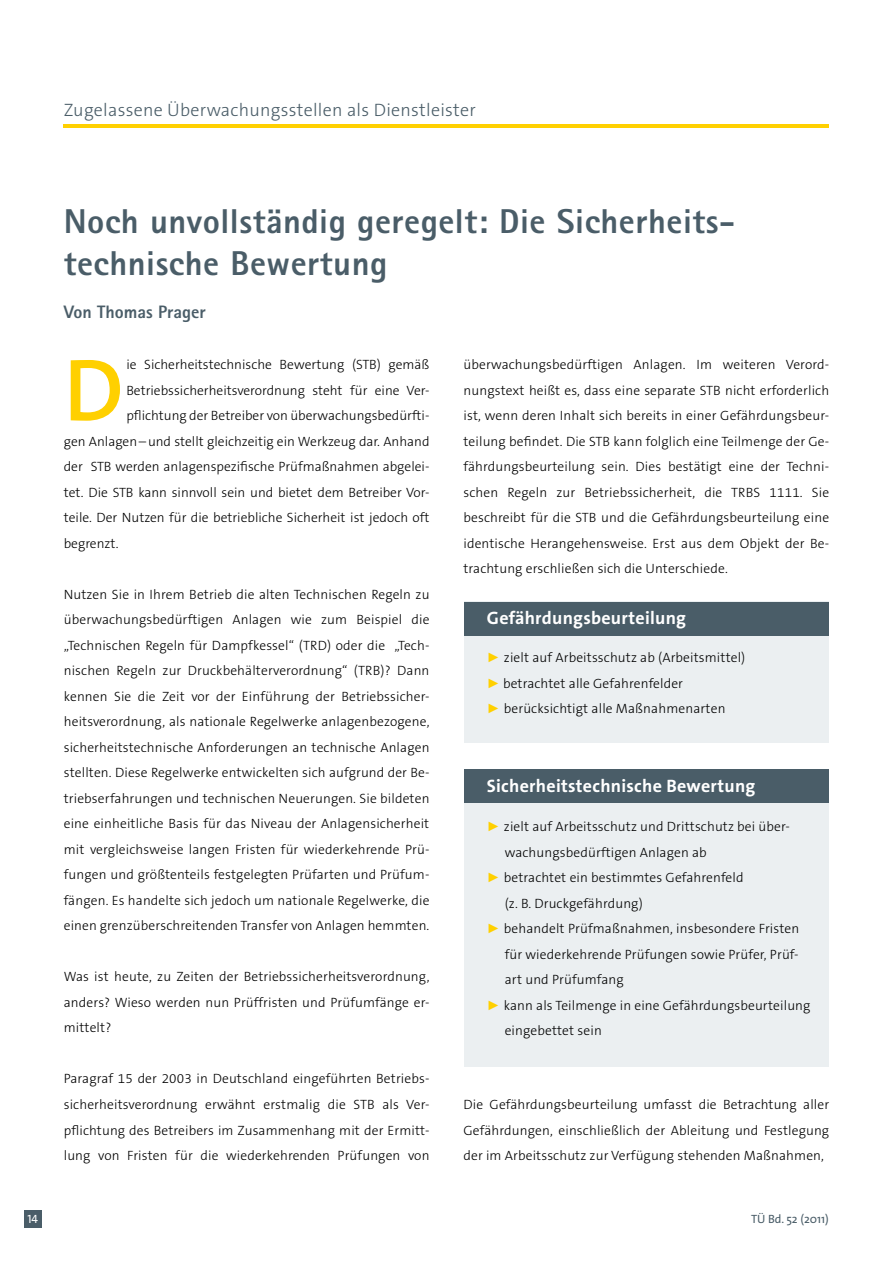
<style>
.page{position:relative;width:893px;height:1263px;background:#fff}
.page>*{position:absolute;margin:0;border:0;box-sizing:border-box;transform-origin:0 0}
.t1{font:600 89.1px "The Sans B6";color:#ffd000}
.t2{font:800 34.5px/41.4px "Rotis Sans Serif";letter-spacing:.015em;color:#4a5d68}
.t3{font:700 18px "The Sans B7";letter-spacing:.015em;color:#fff}
.t4{font:300 18px "The Sans B3";letter-spacing:.015em;color:#4a5d68}
.t5{font:800 18px "Rotis Sans Serif";color:#4a5d68}
.t6{font:300 13.5px/25.5px "The Sans B3";letter-spacing:.01em;color:#000;text-align:justify}
.t7{font:12px "The Sans";color:#4a5d68}
.t8{font:12px "The Sans Caps";color:#fff}
.s1{font-family:"Arial";font-weight:400;color:#ffd000}
</style>
<div class="page">
<div style="left:25px;top:1210px;width:17px;height:17px;background:#4a5d68"></div>
<hr style="left:64px;top:124px;width:765px;height:4px;background:#ffd000">
<div style="left:465px;top:602px;width:364px;height:141px;background:#ebeff1"></div>
<div style="left:465px;top:602px;width:364px;height:34px;background:#4a5d68"></div>
<div style="left:465px;top:769px;width:364px;height:298px;background:#ebeff1"></div>
<div style="left:465px;top:769px;width:364px;height:34px;background:#4a5d68"></div>
<h3 class="t4" style="left:64px;top:101px;width:414px">Zugelassene Überwachungsstellen als Dienstleister</h3>
<h2 class="t2" style="left:64px;top:200px;width:673px">Noch unvollständig geregelt: Die Sicherheits&shy;technische Bewertung</h2>
<h3 class="t5" style="left:64px;top:300px;width:143px">Von Thomas Prager</h3>
<h1 class="t1" style="left:64px;top:344px;width:61px">D</h1>
<p class="t6" style="left:126px;top:353px;width:305px">ie Sicherheitstechnische Bewertung (STB) gemäß</p>
<p class="t6" style="left:126px;top:378px;width:305px">Betriebssicherheitsverordnung steht für eine Ver-</p>
<p class="t6" style="left:126px;top:404px;width:305px">pflichtung der Betreiber von überwachungsbedürfti-</p>
<p class="t6" style="left:64px;top:429px;width:367px">gen Anlagen–und stellt gleichzeitig ein Werkzeug dar. Anhand</p>
<p class="t6" style="left:64px;top:455px;width:367px">der STB werden anlagenspezifische Prüfmaßnahmen abgelei-</p>
<p class="t6" style="left:64px;top:480px;width:367px">tet. Die STB kann sinnvoll sein und bietet dem Betreiber Vor-</p>
<p class="t6" style="left:64px;top:506px;width:367px">teile. Der Nutzen für die betriebliche Sicherheit ist jedoch oft</p>
<p class="t6" style="left:64px;top:531px;width:56px">begrenzt.</p>
<p class="t6" style="left:64px;top:582px;width:367px">Nutzen Sie in Ihrem Betrieb die alten Technischen Regeln zu überwachungsbedürftigen Anlagen wie zum Beispiel die „Technischen Regeln für Dampfkessel“ (TRD) oder die „Tech&shy;nischen Regeln zur Druckbehälterverordnung“ (TRB)? Dann kennen Sie die Zeit vor der Einführung der Betriebssicher&shy;heitsverordnung, als nationale Regelwerke anlagenbezogene, sicherheitstechnische Anforderungen an technische Anlagen stellten. Diese Regelwerke entwickelten sich aufgrund der Be&shy;triebserfahrungen und technischen Neuerungen. Sie bildeten eine einheitliche Basis für das Niveau der Anlagensicherheit mit vergleichsweise langen Fristen für wiederkehrende Prü&shy;fungen und größtenteils festgelegten Prüfarten und Prüfum&shy;fängen. Es handelte sich jedoch um nationale Regelwerke, die einen grenzüberschreitenden Transfer von Anlagen hemmten.</p>
<p class="t6" style="left:64px;top:965px;width:367px">Was ist heute, zu Zeiten der Betriebssicherheitsverordnung, anders? Wieso werden nun Prüffristen und Prüfumfänge er&shy;mittelt?</p>
<p class="t6" style="left:64px;top:1067px;width:367px">Paragraf 15 der 2003 in Deutschland eingeführten Betriebs&shy;sicherheitsverordnung erwähnt erstmalig die STB als Ver&shy;pflichtung des Betreibers im Zusammenhang mit der Ermitt&shy;lung von Fristen für die wiederkehrenden Prüfungen von</p>
<p class="t6" style="left:463px;top:353px;width:367px">überwachungsbedürftigen Anlagen. Im weiteren Verord&shy;nungstext heißt es, dass eine separate STB nicht erforderlich ist, wenn deren Inhalt sich bereits in einer Gefährdungsbeur&shy;teilung befindet. Die STB kann folglich eine Teilmenge der Ge&shy;fährdungsbeurteilung sein. Dies bestätigt eine der Techni&shy;schen Regeln zur Betriebssicherheit, die TRBS 1111. Sie beschreibt für die STB und die Gefährdungsbeurteilung eine identische Herangehensweise. Erst aus dem Objekt der Be&shy;trachtung erschließen sich die Unterschiede.</p>
<h3 class="t3" style="left:487px;top:608px;width:201px">Gefährdungsbeurteilung</h3>
<p class="t6" style="left:487px;top:646px;width:260px;text-align:left"><span class="s1">►</span> zielt auf Arbeitsschutz ab (Arbeitsmittel) <span class="s1">►</span> betrachtet alle Gefahrenfelder<br><span class="s1">►</span> berücksichtigt alle Maßnahmenarten</p>
<h3 class="t3" style="left:487px;top:776px;width:270px">Sicherheitstechnische Bewertung</h3>
<p class="t6" style="left:487px;top:814px;width:305px"><span class="s1">►</span> zielt auf Arbeitsschutz und Drittschutz bei über-</p>
<p class="t6" style="left:505px;top:840px;width:204px">wachungsbedürftigen Anlagen ab</p>
<p class="t6" style="left:487px;top:865px;width:258px"><span class="s1">►</span> betrachtet ein bestimmtes Gefahrenfeld</p>
<p class="t6" style="left:505px;top:891px;width:139px">(z. B. Druckgefährdung)</p>
<p class="t6" style="left:487px;top:916px;width:314px"><span class="s1">►</span> behandelt Prüfmaßnahmen, insbesondere Fristen</p>
<p class="t6" style="left:505px;top:942px;width:295px">für wiederkehrende Prüfungen sowie Prüfer, Prüf-</p>
<p class="t6" style="left:505px;top:967px;width:121px">art und Prüfumfang</p>
<p class="t6" style="left:487px;top:993px;width:325px"><span class="s1">►</span> kann als Teilmenge in eine Gefährdungsbeurteilung</p>
<p class="t6" style="left:505px;top:1018px;width:99px">eingebettet sein</p>
<p class="t6" style="left:463px;top:1092px;width:367px">Die Gefährdungsbeurteilung umfasst die Betrachtung aller Gefährdungen, einschließlich der Ableitung und Festlegung der im Arbeitsschutz zur Verfügung stehenden Maßnahmen,</p>
<p class="t8" style="left:27px;top:1209px;width:12px">14</p>
<p class="t7" style="left:751px;top:1209px;width:79px">TÜ Bd. 52 (2011)</p>
</div>
